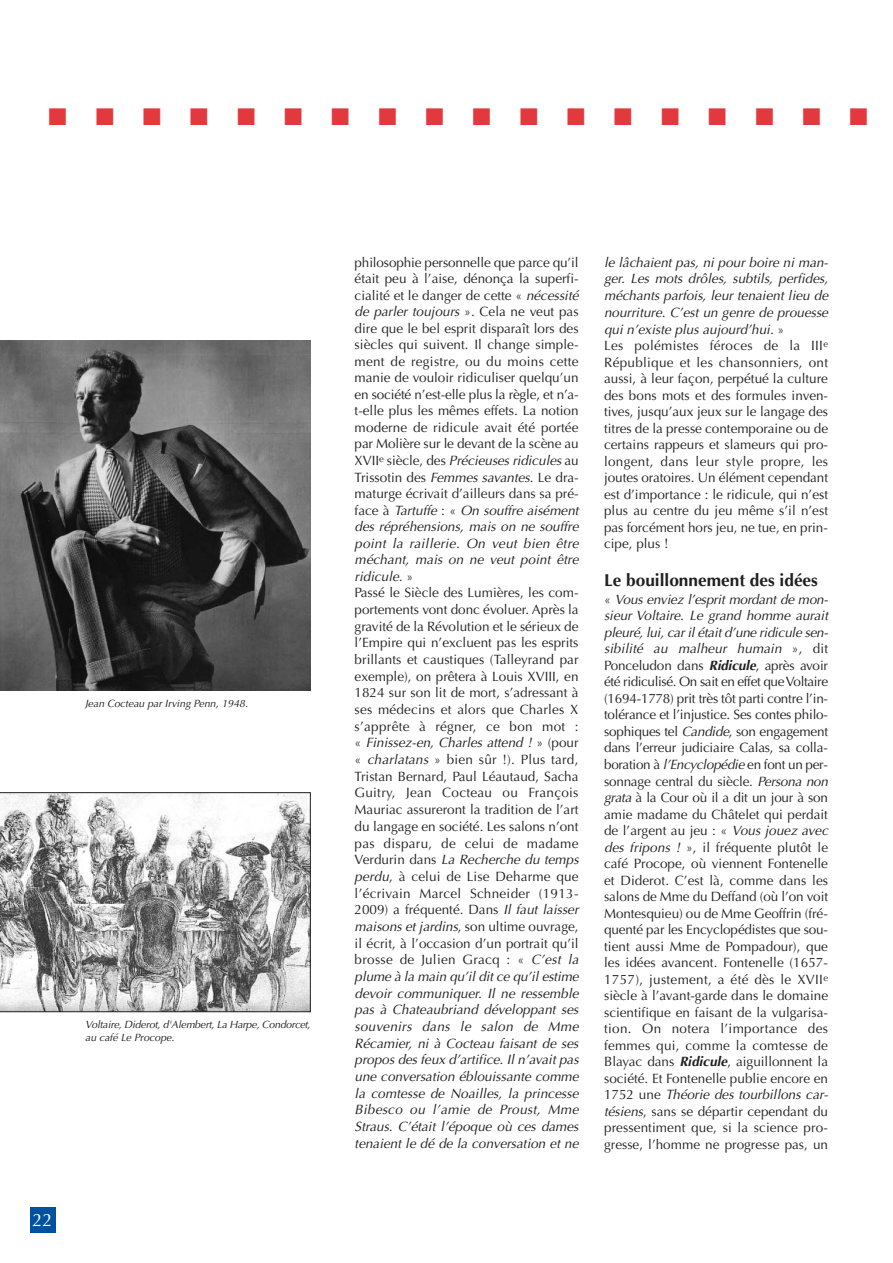
<style>
.page{position:relative;width:893px;height:1263px;background:#fff}
.page>*{position:absolute;margin:0;border:0;box-sizing:border-box;transform-origin:0 0}
.t1{font:24px "Zapf Dingbats";color:#e1393e}
.t2{font:18px "Optima";color:#fff}
.t3{font:700 17.25px "Optima";color:#231f20}
.t4{font:13.5px/16.6px "Optima";color:#231f20}
.t5{font:italic 10.5px/12.9px "Optima";letter-spacing:-.015em;color:#231f20}
.s1{font-style:italic}
.s2{font-weight:700;font-style:italic}
</style>
<div class="page">
<div style="left:30px;top:1208px;width:25px;height:25px;background:#00529f"></div>
<img style="left:0;top:340px;width:310px;height:350px">
<svg style="left:0;top:792px;width:310px;height:220px"></svg>
<h1 class="t1" style="left:49px;top:105px;width:820px">■■■■■■■■■■■■■■■■■■</h1>
<p class="t5" style="left:85px;top:698px;width:164px">Jean Cocteau par Irving Penn, 1948.</p>
<p class="t5" style="left:85px;top:1019px;width:227px">Voltaire, Diderot, d'Alembert, La Harpe, Condorcet, au café Le Procope.</p>
<h2 class="t2" style="left:33px;top:1213px;width:22px">22</h2>
<p class="t4" style="left:354px;top:255px;width:226px">philosophie personnelle que parce qu’il était peu à l’aise, dénonça la superfi&shy;cialité et le danger de cette « <span class="s1">nécessité de parler toujours</span> ». Cela ne veut pas dire que le bel esprit disparaît lors des siècles qui suivent. Il change simple&shy;ment de registre, ou du moins cette manie de vouloir ridiculiser quelqu’un en société n’est-elle plus la règle, et n’a&shy;t-elle plus les mêmes effets. La notion moderne de ridicule avait été portée par Molière sur le devant de la scène au XVII<sup>e</sup> siècle, des <span class="s1">Précieuses ridicules</span> au Trissotin des <span class="s1">Femmes savantes</span>. Le dra&shy;maturge écrivait d’ailleurs dans sa pré&shy;face à <span class="s1">Tartuffe</span> : « <span class="s1">On souffre aisément des répréhensions, mais on ne souffre point la raillerie. On veut bien être méchant, mais on ne veut point être ridicule.</span> »<br>Passé le Siècle des Lumières, les com&shy;portements vont donc évoluer. Après la gravité de la Révolution et le sérieux de l’Empire qui n’excluent pas les esprits brillants et caustiques (Talleyrand par exemple), on prêtera à Louis XVIII, en 1824 sur son lit de mort, s’adressant à ses médecins et alors que Charles X s’apprête à régner, ce bon mot : « <span class="s1">Finissez-en, Charles attend !</span> » (pour « <span class="s1">charlatans</span> » bien sûr !). Plus tard, Tristan Bernard, Paul Léautaud, Sacha Guitry, Jean Cocteau ou François Mauriac assureront la tradition de l’art du langage en société. Les salons n’ont pas disparu, de celui de madame Verdurin dans <span class="s1">La Recherche du temps perdu</span>, à celui de Lise Deharme que l’écrivain Marcel Schneider (1913- 2009) a fréquenté. Dans <span class="s1">Il faut laisser maisons et jardins</span>, son ultime ouvrage, il écrit, à l’occasion d’un portrait qu’il brosse de Julien Gracq : « <span class="s1">C’est la plume à la main qu’il dit ce qu’il estime devoir communiquer. Il ne ressemble pas à Chateaubriand développant ses souvenirs dans le salon de Mme Récamier, ni à Cocteau faisant de ses propos des feux d’artifice. Il n’avait pas une conversation éblouissante comme la comtesse de Noailles, la princesse Bibesco ou l’amie de Proust, Mme Straus. C’était l’époque où ces dames tenaient le dé de la conversation et ne</span></p>
<p class="t4" style="left:604px;top:255px;width:225px"><span class="s1">le lâchaient pas, ni pour boire ni man&shy;ger. Les mots drôles, subtils, perfides, méchants parfois, leur tenaient lieu de nourriture. C’est un genre de prouesse qui n’existe plus aujourd’hui.</span> »<br>Les polémistes féroces de la III<sup>e </sup>République et les chansonniers, ont aussi, à leur façon, perpétué la culture des bons mots et des formules inven&shy;tives, jusqu’aux jeux sur le langage des titres de la presse contemporaine ou de certains rappeurs et slameurs qui pro&shy;longent, dans leur style propre, les joutes oratoires. Un élément cependant est d’importance : le ridicule, qui n’est plus au centre du jeu même s’il n’est pas forcément hors jeu, ne tue, en prin&shy;cipe, plus !</p>
<p class="t3" style="left:604px;top:573px;width:215px">Le bouillonnement des idées</p>
<p class="t4" style="left:604px;top:592px;width:225px;text-align:justify">« <span class="s1">Vous enviez l’esprit mordant de mon&shy;sieur Voltaire. Le grand homme aurait pleuré, lui, car il était d’une ridicule sen&shy;sibilité au malheur humain</span> », dit Ponceludon dans <span class="s2">Ridicule</span>, après avoir été ridiculisé. On sait en effet que Voltaire (1694-1778) prit très tôt parti contre l’in&shy;tolérance et l’injustice. Ses contes philo&shy;sophiques tel <span class="s1">Candide</span>, son engagement dans l’erreur judiciaire Calas, sa colla&shy;boration à <span class="s1">l’Encyclopédie</span> en font un per&shy;sonnage central du siècle. <span class="s1">Persona non grata</span> à la Cour où il a dit un jour à son amie madame du Châtelet qui perdait de l’argent au jeu : « <span class="s1">Vous jouez avec des fripons !</span> », il fréquente plutôt le café Procope, où viennent Fontenelle et Diderot. C’est là, comme dans les salons de Mme du Deffand (où l’on voit Montesquieu) ou de Mme Geoffrin (fré&shy;quenté par les Encyclopédistes que sou&shy;tient aussi Mme de Pompadour), que les idées avancent. Fontenelle (1657- 1757), justement, a été dès le XVII<sup>e </sup>siècle à l’avant-garde dans le domaine scientifique en faisant de la vulgarisa&shy;tion. On notera l’importance des femmes qui, comme la comtesse de Blayac dans <span class="s2">Ridicule</span>, aiguillonnent la société. Et Fontenelle publie encore en 1752 une <span class="s1">Théorie des tourbillons car&shy;tésiens</span>, sans se départir cependant du pressentiment que, si la science pro&shy;gresse, l’homme ne progresse pas, un</p>
</div>
